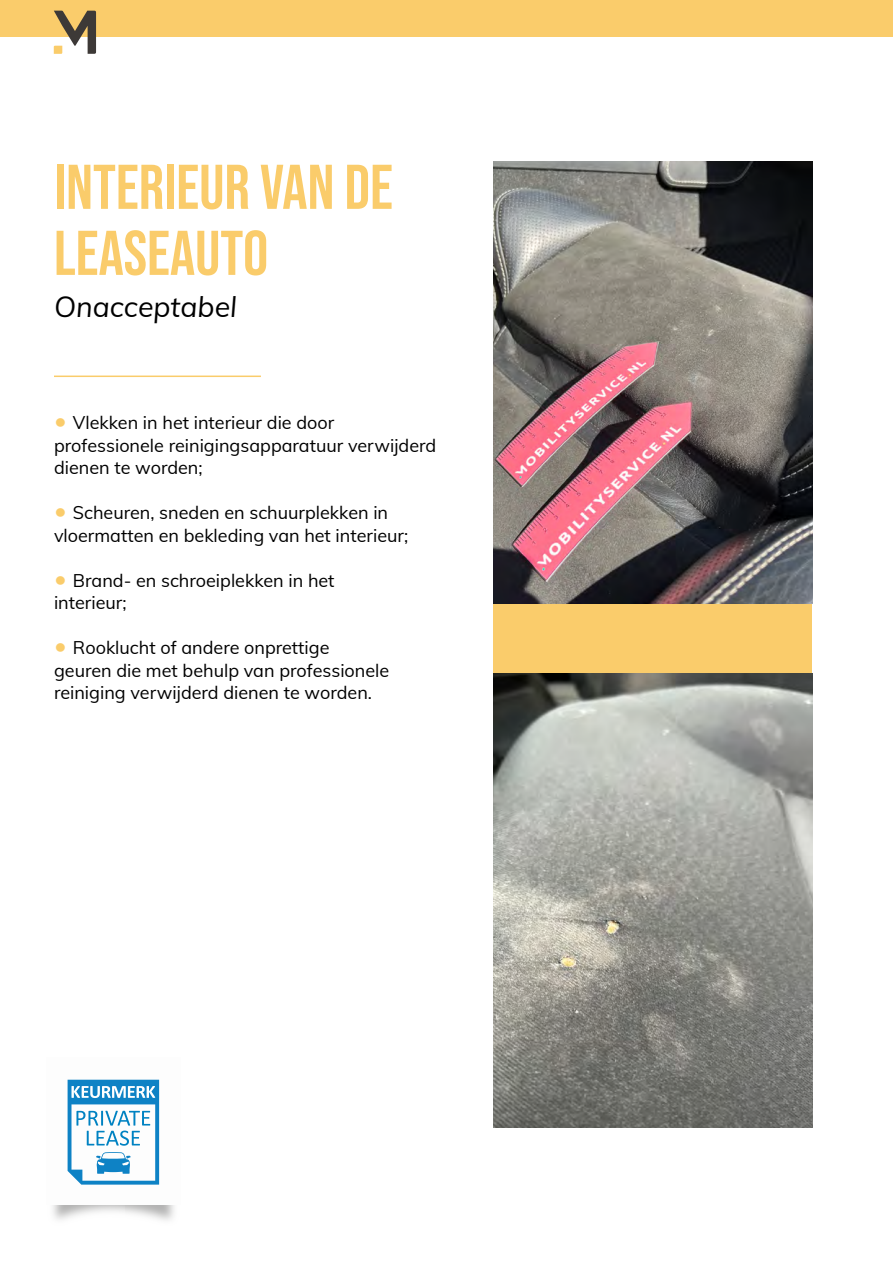
<style>
.page{position:relative;width:893px;height:1263px;background:#fff}
.page>*{position:absolute;margin:0;border:0;box-sizing:border-box;transform-origin:0 0}
.t1{font:63px/66px "Bebas Neue";color:#facc6b}
.t2{font:italic 28.5px "Muli";color:#000}
.t3{font:18px/22.5px "Muli";color:#000}
.s1{font-size:24px;color:#facc6b}
</style>
<div class="page">
<div style="left:493px;top:162px;width:319px;height:965px;background:#facc6b"></div>
<div style="left:0;top:0;width:893px;height:36px;background:#facc6b"></div>
<img style="left:493px;top:673px;width:319px;height:454px">
<img style="left:493px;top:162px;width:319px;height:442px">
<svg style="left:54px;top:11px;width:42px;height:43px"></svg>
<hr style="left:54px;top:376px;width:207px;height:1px;background:#facc6b">
<svg style="left:67px;top:1079px;width:93px;height:106px"></svg>
<h1 class="t1" style="left:54px;top:153px;width:340px">INTERIEUR VAN DE<br>LEASEAUTO</h1>
<h2 class="t2" style="left:54px;top:286px;width:185px">Onacceptabel</h2>
<p class="t3" style="left:54px;top:411px;width:384px"><span class="s1">•</span> Vlekken in het interieur die door professionele reinigingsapparatuur verwijderd dienen te worden;</p>
<p class="t3" style="left:54px;top:501px;width:356px"><span class="s1">•</span> Scheuren, sneden en schuurplekken in vloermatten en bekleding van het interieur;</p>
<p class="t3" style="left:54px;top:568px;width:282px"><span class="s1">•</span> Brand- en schroeiplekken in het interieur;</p>
<p class="t3" style="left:54px;top:636px;width:337px"><span class="s1">•</span> Rooklucht of andere onprettige geuren die met behulp van professionele reiniging verwijderd dienen te worden.</p>
</div>
